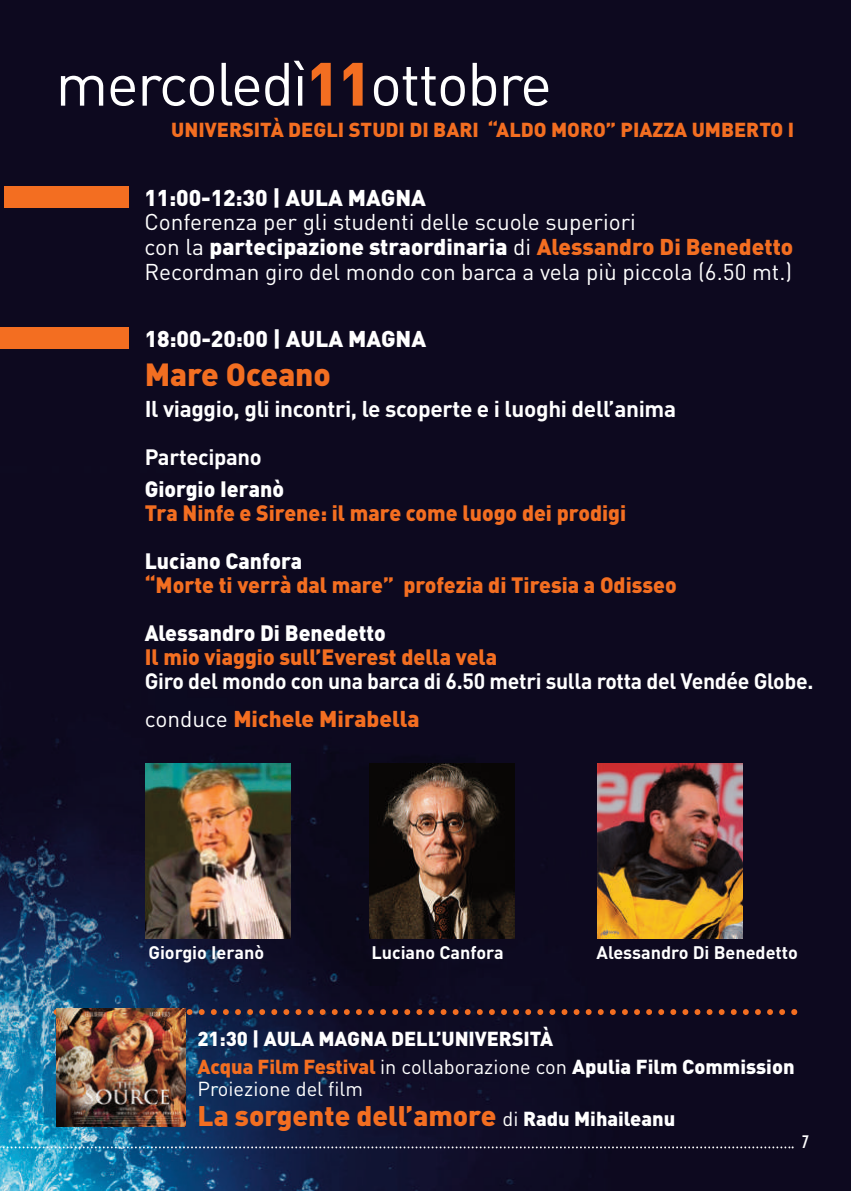
<style>
.page{position:relative;width:851px;height:1191px;background:#fff}
.page>*{position:absolute;margin:0;border:0;box-sizing:border-box;transform-origin:0 0}
.t1{font:60.2px "DIN";letter-spacing:-.025em;color:#fff}
.t2{font:900 31.6px "DIN";color:#f36e21}
.t3{font:900 28px "DIN";color:#f36e21}
.t4{font:22.6px/24.8px "DIN";color:#fff}
.t5{font:700 22.6px "DIN";letter-spacing:-.015em;color:#fff}
.t6{font:900 22.6px "DIN";color:#fff}
.t7{font:900 22.6px "DIN";color:#f36e21}
.t8{font:900 22px "DIN";color:#f36e21}
.t9{font:700 22px "DIN";letter-spacing:-.015em;color:#fff}
.t10{font:900 22px "DIN";color:#fff}
.t11{font:900 20px/28px "DIN";letter-spacing:-.005em;color:#fff}
.t12{font:900 20px "DIN";color:#f36e21}
.t13{font:20px "DIN";color:#fff}
.t14{font:700 18px "DIN";color:#fff}
.t15{font:700 condensed 18px "DIN Neuzeit Grotesk";color:#fff}
.s1{font-weight:900;color:#f36e21}
.s2{font-weight:900}
.s3{font-weight:400;color:#fff}
.s4{color:#f36e21}
.s5{font-weight:400}
.s6{font-weight:400;font-size:20px;color:#fff}
.s7{font-size:20px;color:#fff}
</style>
<div class="page">
<img style="left:0;top:0;width:850px;height:1191px">
<svg style="left:0;top:1146px;width:793px;height:2px;background:#576981"></svg>
<img style="left:369px;top:764px;width:145px;height:174px">
<img style="left:145px;top:764px;width:145px;height:174px">
<img style="left:597px;top:764px;width:145px;height:174px">
<svg style="left:54px;top:1009px;width:743px;height:6px;background:#643225"></svg>
<div style="left:4px;top:186px;width:125px;height:21px;background:#f36e21"></div>
<div style="left:0;top:327px;width:129px;height:22px;background:#f36e21"></div>
<img style="left:57px;top:1008px;width:128px;height:118px">
<h1 class="t1" style="left:55px;top:50px;width:498px">mercoledì<span class="s1">11</span>ottobre</h1>
<p class="t12" style="left:171px;top:118px;width:624px">UNIVERSITÀ DEGLI STUDI DI BARI “ALDO MORO” PIAZZA UMBERTO I</p>
<p class="t6" style="left:144px;top:184px;width:283px">11:00-12:30 | AULA MAGNA</p>
<p class="t4" style="left:144px;top:210px;width:650px">Conferenza per gli studenti delle scuole superiori<br>con la <span class="s2">partecipazione straordinaria</span> di <span class="s1">Alessandro Di Benedetto<br></span>Recordman giro del mondo con barca a vela più piccola (6.50 mt.)</p>
<p class="t6" style="left:145px;top:326px;width:283px">18:00-20:00 | AULA MAGNA</p>
<h2 class="t2" style="left:145px;top:356px;width:188px">Mare Oceano</h2>
<p class="t5" style="left:145px;top:396px;width:533px">Il viaggio, gli incontri, le scoperte e i luoghi dell’anima</p>
<p class="t9" style="left:145px;top:445px;width:118px">Partecipano</p>
<p class="t10" style="left:145px;top:477px;width:141px">Giorgio Ieranò</p>
<p class="t8" style="left:145px;top:501px;width:483px">Tra Ninfe e Sirene: il mare come luogo dei prodigi</p>
<p class="t10" style="left:145px;top:549px;width:159px">Luciano Canfora</p>
<p class="t8" style="left:145px;top:573px;width:533px">“Morte ti verrà dal mare” profezia di Tiresia a Odisseo</p>
<p class="t10" style="left:145px;top:621px;width:242px">Alessandro Di Benedetto</p>
<p class="t8" style="left:145px;top:645px;width:354px">Il mio viaggio sull’Everest della vela</p>
<p class="t9" style="left:145px;top:669px;width:670px">Giro del mondo con una barca di 6.50 metri sulla rotta del Vendée Globe.</p>
<p class="t7" style="left:145px;top:706px;width:276px"><span class="s3">conduce</span> Michele Mirabella</p>
<p class="t14" style="left:148px;top:942px;width:117px">Giorgio Ieranò</p>
<p class="t14" style="left:371px;top:942px;width:134px">Luciano Canfora</p>
<p class="t14" style="left:596px;top:942px;width:203px">Alessandro Di Benedetto</p>
<p class="t11" style="left:197px;top:1024px;width:598px">21:30 | AULA MAGNA DELL’UNIVERSITÀ<br><span class="s4">Acqua Film Festival</span> <span class="s5">in collaborazione con</span> Apulia Film Commission</p>
<p class="t13" style="left:197px;top:1077px;width:167px">Proiezione del film</p>
<p class="t3" style="left:197px;top:1099px;width:479px">La sorgente dell’amore <span class="s6">di</span> <span class="s7">Radu Mihaileanu</span></p>
<p class="t15" style="left:801px;top:1134px;width:9px">7</p>
</div>
